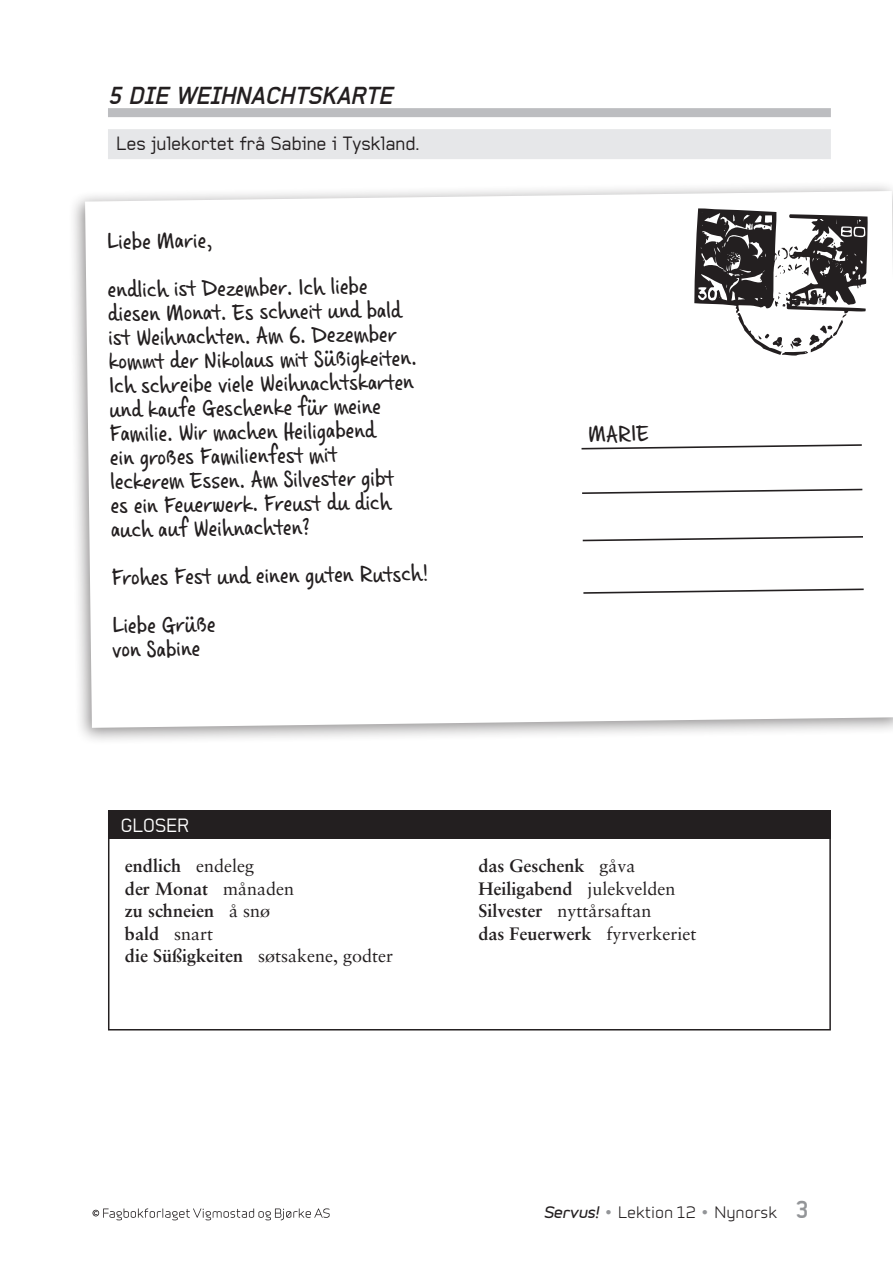
<style>
.page{position:relative;width:893px;height:1263px;background:#fff}
.page>*{position:absolute;margin:0;border:0;box-sizing:border-box;transform-origin:0 0}
.t1{font:33px/24px "Casino Hand";color:#231f20}
.t2{font:italic 700 24px "Baksheesh";color:#231f20}
.t3{font:18.75px "Baksheesh";color:#231f20}
.t4{font:18.75px "Baksheesh";letter-spacing:.01em;color:#fff}
.t5{font:700 18px/22.5px "Sabon";color:#231f20}
.t6{font:15px "Infinity T Medium";color:#231f20}
.s1{font-weight:400}
.s2{font-family:"Infinity ST Bold";font-style:italic}
.s3{color:#939598}
.s4{font-family:"Baksheesh";font-weight:700;font-size:24px;color:#939598}
</style>
<div class="page">
<div style="left:108px;top:811px;width:723px;height:219px;border:2px solid #231f20"></div>
<div style="left:108px;top:810px;width:723px;height:29px;background:#231f20"></div>
<div style="left:108px;top:108px;width:723px;height:9px;background:#bcbdc0"></div>
<div style="left:108px;top:129px;width:723px;height:30px;background:#e6e7e9"></div>
<div style="left:68px;top:180px;width:825px;height:565px;background:#231f20;opacity:.5"></div>
<svg style="left:85px;top:191px;width:808px;height:537px"></svg>
<svg style="left:580px;top:443px;width:283px;height:7px"></svg>
<svg style="left:580px;top:488px;width:284px;height:7px"></svg>
<svg style="left:581px;top:535px;width:284px;height:7px"></svg>
<svg style="left:582px;top:588px;width:283px;height:7px"></svg>
<svg style="left:694px;top:208px;width:174px;height:148px"></svg>
<svg style="left:92px;top:1208px;width:238px;height:12px"></svg>
<p class="t2" style="left:108px;top:81px;width:286px">5 DIE WEIHNACHTSKARTE</p>
<p class="t3" style="left:116px;top:133px;width:305px">Les julekortet frå Sabine i Tyskland.</p>
<p class="t1" style="left:107px;top:218px;width:261px;line-height:48.3px;rotate:-1deg">Liebe Marie,<br>endlich ist Dezember. Ich liebe</p>
<p class="t1" style="left:107px;top:303px;width:310px;rotate:-1deg">diesen Monat. Es schneit und bald ist Weihnachten. Am 6. Dezember kommt der Nikolaus mit Süßigkeiten.<br>Ich schreibe viele Weihnachtskarten und kaufe Geschenke für meine<br>Familie. Wir machen Heiligabend<br>ein großes Familienfest mit<br>leckerem Essen. Am Silvester gibt es ein Feuerwerk. Freust du dich auch auf Weihnachten?</p>
<p class="t1" style="left:111px;top:555px;width:319px;line-height:47.5px;rotate:-1deg">Frohes Fest und einen guten Rutsch!<br>Liebe Grüße</p>
<p class="t1" style="left:112px;top:638px;width:89px;rotate:-1deg">von Sabine</p>
<p class="t4" style="left:121px;top:815px;width:70px">GLOSER</p>
<p class="t1" style="left:588px;top:423px;width:62px;rotate:-1deg">MARIE</p>
<p class="t5" style="left:125px;top:854px;width:270px">endlich <span class="s1">endeleg<br></span>der Monat <span class="s1">månaden<br></span>zu schneien <span class="s1">å snø<br></span>bald <span class="s1">snart<br></span>die Süßigkeiten <span class="s1">søtsakene, godter</span></p>
<p class="t5" style="left:478px;top:854px;width:220px">das Geschenk <span class="s1">gåva<br></span>Heiligabend <span class="s1">julekvelden<br></span>Silvester <span class="s1">nyttårsaftan<br></span>das Feuerwerk <span class="s1">fyrverkeriet</span></p>
<p class="t6" style="left:544px;top:1201px;width:266px"><span class="s2">Servus!</span> <span class="s3">•</span> Lektion 12 <span class="s3">•</span> Nynorsk <span class="s4">3</span></p>
</div>
